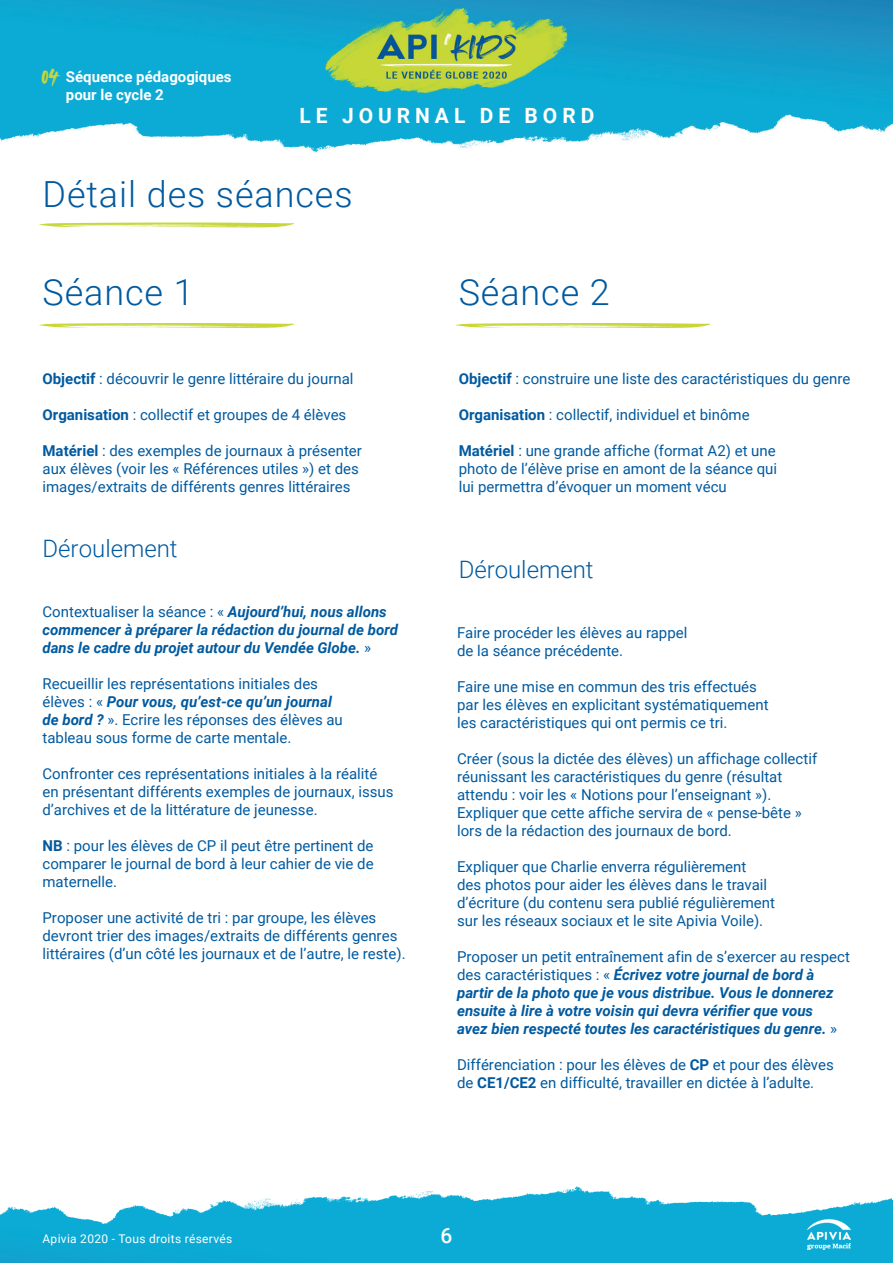
<style>
.page{position:relative;width:893px;height:1263px;background:#fff}
.page>*{position:absolute;margin:0;border:0;box-sizing:border-box;transform-origin:0 0}
.t1{font:300 36px "Roboto";letter-spacing:.025em;color:#015aa0}
.t2{font:300 24px "Roboto";color:#015aa0}
.t3{font:700 21px "Roboto";letter-spacing:.235em;color:#fff}
.t4{font:500 21px "Roboto";color:#fff}
.t5{font:15px/18px "Roboto";color:#015aa0}
.t6{font:italic 700 15px/18px "Roboto";color:#015aa0}
.t7{font:700 15px/18px "Roboto";color:#fff}
.t8{font:15px "Rocked ALT";color:#c7d638}
.t9{font:12px "Roboto";letter-spacing:.025em;color:#fff}
.s1{font-weight:700}
.s2{font-weight:400;font-style:normal}
.s3{font-weight:700;font-style:italic}
</style>
<div class="page">
<img style="left:0;top:0;width:893px;height:153px">
<img style="left:0;top:1186px;width:893px;height:77px">
<img style="left:808px;top:1219px;width:42px;height:30px">
<svg style="left:39px;top:223px;width:255px;height:4px"></svg>
<svg style="left:39px;top:323px;width:255px;height:5px"></svg>
<svg style="left:455px;top:323px;width:256px;height:5px"></svg>
<p class="t8" style="left:41px;top:67px;width:18px">04</p>
<p class="t7" style="left:66px;top:67px;width:167px">Séquence pédagogiques pour le cycle 2</p>
<h3 class="t3" style="left:299px;top:101px;width:296px">LE JOURNAL DE BORD</h3>
<h1 class="t1" style="left:43px;top:169px;width:312px">Détail des séances</h1>
<h1 class="t1" style="left:43px;top:267px;width:153px">Séance 1</h1>
<h1 class="t1" style="left:459px;top:267px;width:153px">Séance 2</h1>
<p class="t5" style="left:43px;top:369px;width:312px"><span class="s1">Objectif</span> : découvrir le genre littéraire du journal</p>
<p class="t5" style="left:43px;top:405px;width:305px"><span class="s1">Organisation</span> : collectif et groupes de 4 élèves</p>
<p class="t5" style="left:43px;top:441px;width:321px"><span class="s1">Matériel</span> : des exemples de journaux à présenter aux élèves (voir les « Références utiles ») et des images/extraits de différents genres littéraires</p>
<h2 class="t2" style="left:43px;top:532px;width:137px">Déroulement</h2>
<p class="t6" style="left:43px;top:602px;width:357px"><span class="s2">Contextualiser la séance : «</span> Aujourd’hui, nous allons commencer à préparer la rédaction du journal de bord dans le cadre du projet autour du Vendée Globe. <span class="s2">»</span></p>
<p class="t5" style="left:43px;top:674px;width:302px">Recueillir les représentations initiales des élèves : « <span class="s3">Pour vous, qu’est-ce qu’un journal de bord ?</span> ». Ecrire les réponses des élèves au tableau sous forme de carte mentale.</p>
<p class="t5" style="left:43px;top:764px;width:352px">Confronter ces représentations initiales à la réalité en présentant différents exemples de journaux, issus d’archives et de la littérature de jeunesse.</p>
<p class="t5" style="left:43px;top:836px;width:333px;text-align:justify"><span class="s1">NB</span> : pour les élèves de CP il peut être pertinent de comparer le journal de bord à leur cahier de vie de maternelle.</p>
<p class="t5" style="left:43px;top:908px;width:365px">Proposer une activité de tri : par groupe, les élèves devront trier des images/extraits de différents genres littéraires (d’un côté les journaux et de l’autre, le reste).</p>
<p class="t5" style="left:459px;top:369px;width:393px"><span class="s1">Objectif</span> : construire une liste des caractéristiques du genre</p>
<p class="t5" style="left:459px;top:405px;width:292px"><span class="s1">Organisation</span> : collectif, individuel et binôme</p>
<p class="t5" style="left:459px;top:441px;width:320px;text-align:justify"><span class="s1">Matériel</span> : une grande affiche (format A2) et une photo de l’élève prise en amont de la séance qui lui permettra d’évoquer un moment vécu</p>
<h2 class="t2" style="left:459px;top:552px;width:136px">Déroulement</h2>
<p class="t5" style="left:457px;top:623px;width:232px">Faire procéder les élèves au rappel de la séance précédente.</p>
<p class="t5" style="left:457px;top:677px;width:313px">Faire une mise en commun des tris effectués par les élèves en explicitant systématiquement les caractéristiques qui ont permis ce tri.</p>
<p class="t5" style="left:457px;top:749px;width:362px">Créer (sous la dictée des élèves) un affichage collectif réunissant les caractéristiques du genre (résultat attendu : voir les « Notions pour l’enseignant »).<br>Expliquer que cette affiche servira de « pense-bête » lors de la rédaction des journaux de bord.</p>
<p class="t5" style="left:457px;top:857px;width:319px">Expliquer que Charlie enverra régulièrement<br>des photos pour aider les élèves dans le travail d’écriture (du contenu sera publié régulièrement sur les réseaux sociaux et le site Apivia Voile).</p>
<p class="t6" style="left:457px;top:947px;width:394px"><span class="s2">Proposer un petit entraînement afin de s’exercer au respect des caractéristiques : «</span> Écrivez votre journal de bord à partir de la photo que je vous distribue. Vous le donnerez ensuite à lire à votre voisin qui devra vérifier que vous<br>avez bien respecté toutes les caractéristiques du genre. <span class="s2">»</span></p>
<p class="t5" style="left:457px;top:1055px;width:378px">Différenciation : pour les élèves de <span class="s1">CP</span> et pour des élèves de <span class="s1">CE1/CE2</span> en difficulté, travailler en dictée à l’adulte.</p>
<p class="t9" style="left:43px;top:1230px;width:191px">Apivia 2020 - Tous droits réservés</p>
<h3 class="t4" style="left:440px;top:1220px;width:13px">6</h3>
</div>
